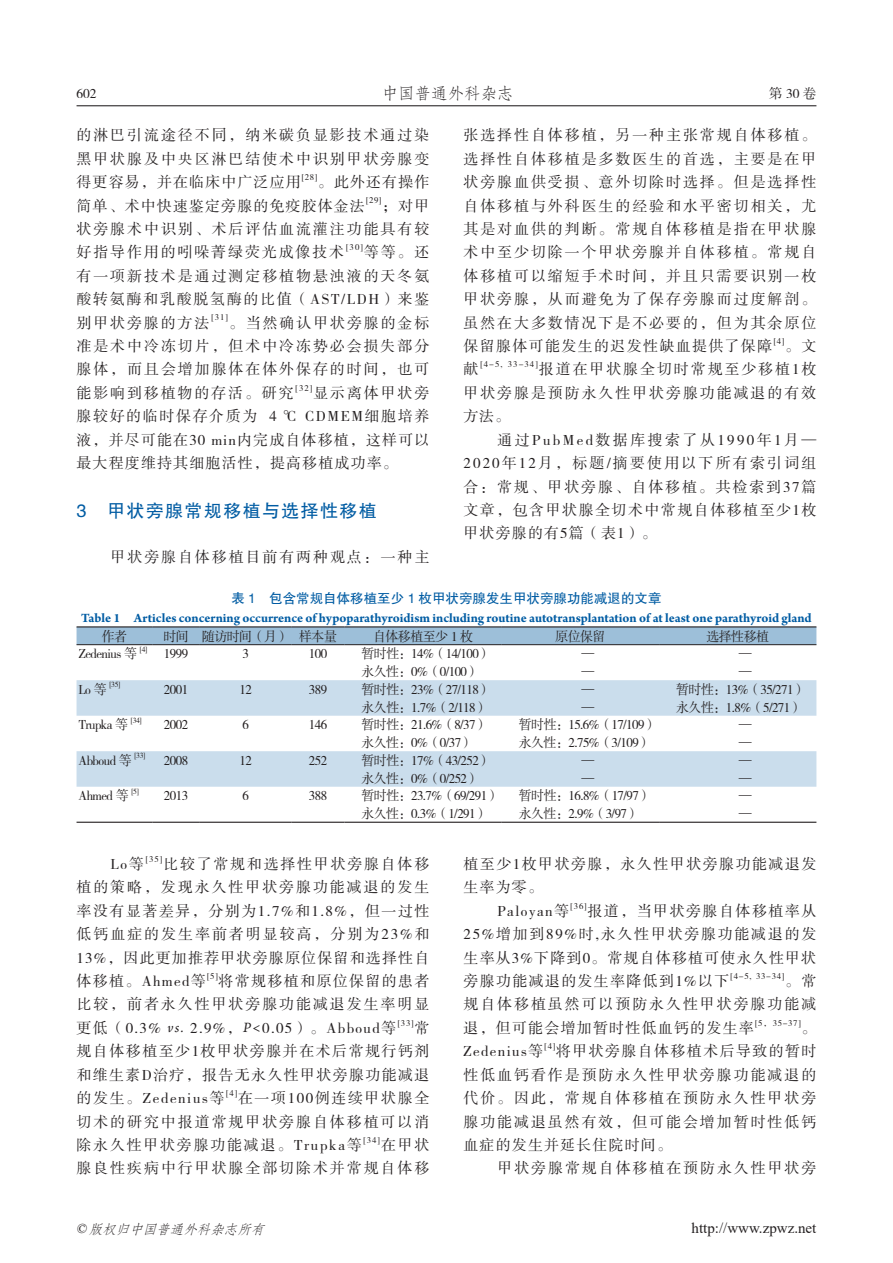
<style>
.page{position:relative;width:893px;height:1263px;background:#fff}
.page>*{position:absolute;margin:0;border:0;box-sizing:border-box;transform-origin:0 0}
.t1{font:18px "FZHTK GBK1 0";letter-spacing:.075em;color:#015ca3}
.t2{font:16.5px "FZFSK GBK1 0";color:#231f20}
.t3{font:15px/23.4px "FZSSK GBK1 0";letter-spacing:.12em;color:#231f20;text-align:justify}
.t4{font:15px/23.4px "FZSSK GBK1 0";letter-spacing:.07em;color:#231f20}
.t5{font:15px "FZSSK GBK1 0";letter-spacing:.095em;color:#231f20}
.t6{font:15px "Times New Roman";color:#231f20}
.t7{font:15px "FZSSK GBK1 0";letter-spacing:.09em;color:#231f20}
.t8{font:15px "FZSSK GBK1 0";letter-spacing:.1em;color:#231f20}
.t9{font:13.5px "FZSSK GBK1 0";letter-spacing:-.04em;color:#231f20;scale:.96 1}
.t10{font:700 13.5px "Arno Pro";letter-spacing:-.005em;color:#015ca3}
.t11{font:13.5px "FZHTK GBK1 0";color:#015ca3}
.t12{font:italic 13.5px "FZFSK GBK1 0";color:#231f20}
.t13{font:13.5px "FZSSK GBK1 0";letter-spacing:-.04em;color:#231f20}
.t14{font:8.7px "FZSSK GBK1 0";letter-spacing:.1em;color:#231f20}
.t15{font:7.8px "FZSSK GBK1 0";color:#231f20;scale:.96 1}
.s1{font-family:"Arno Pro";font-style:italic}
.s2{font-family:"Times New Roman"}
</style>
<div class="page">
<hr style="left:77px;top:105px;width:739px;height:1px;background:#231f20">
<div style="left:77px;top:627px;width:739px;height:17px;background:#9dbfd9"></div>
<svg style="left:77px;top:680px;width:739px;height:107px;fill:#caddec"></svg>
<hr style="left:77px;top:626px;width:75px;height:1px;background:#231f20">
<hr style="left:152px;top:626px;width:48px;height:1px;background:#231f20">
<hr style="left:200px;top:626px;width:92px;height:1px;background:#231f20">
<hr style="left:292px;top:626px;width:52px;height:1px;background:#231f20">
<hr style="left:344px;top:626px;width:158px;height:1px;background:#231f20">
<hr style="left:502px;top:626px;width:157px;height:1px;background:#231f20">
<hr style="left:659px;top:626px;width:157px;height:1px;background:#231f20">
<hr style="left:77px;top:822px;width:75px;height:1px;background:#231f20">
<hr style="left:152px;top:822px;width:48px;height:1px;background:#231f20">
<hr style="left:200px;top:822px;width:92px;height:1px;background:#231f20">
<hr style="left:292px;top:822px;width:52px;height:1px;background:#231f20">
<hr style="left:344px;top:822px;width:158px;height:1px;background:#231f20">
<hr style="left:502px;top:822px;width:157px;height:1px;background:#231f20">
<hr style="left:659px;top:822px;width:157px;height:1px;background:#231f20">
<hr style="left:77px;top:644px;width:75px;height:1px;background:#231f20">
<hr style="left:152px;top:644px;width:48px;height:1px;background:#231f20">
<hr style="left:200px;top:644px;width:92px;height:1px;background:#231f20">
<hr style="left:292px;top:644px;width:52px;height:1px;background:#231f20">
<hr style="left:344px;top:644px;width:158px;height:1px;background:#231f20">
<hr style="left:502px;top:644px;width:157px;height:1px;background:#231f20">
<hr style="left:659px;top:644px;width:157px;height:1px;background:#231f20">
<p class="t13" style="left:77px;top:87px;width:22px">602</p>
<p class="t2" style="left:382px;top:85px;width:133px">中国普通外科杂志</p>
<p class="t13" style="left:769px;top:87px;width:49px">第30卷</p>
<p class="t3" style="left:77px;top:124px;width:354px">的淋巴引流途径不同，纳米碳负显影技术通过染黑甲状腺及中央区淋巴结使术中识别甲状旁腺变得更容易，并在临床中广泛应用</p>
<p class="t14" style="left:302px;top:172px;width:17px">[28]</p>
<p class="t4" style="left:77px;top:171px;width:354px;text-indent:241px">。此外还有操作简单、术中快速鉴定旁腺的免疫胶体金法</p>
<p class="t14" style="left:366px;top:196px;width:17px">[29]</p>
<p class="t3" style="left:77px;top:195px;width:354px;text-indent:305px">；对甲状旁腺术中识别、术后评估血流灌注功能具有较好指导作用的吲哚菁绿荧光成像技术</p>
<p class="t14" style="left:346px;top:243px;width:18px">[30]</p>
<p class="t3" style="left:77px;top:241px;width:354px;text-indent:287px">等等。还有一项新技术是通过测定移植物悬浊液的天冬氨酸转氨酶和乳酸脱氢酶的比值（AST/LDH）来鉴别甲状旁腺的方法</p>
<p class="t14" style="left:211px;top:313px;width:18px">[31]</p>
<p class="t3" style="left:77px;top:312px;width:354px;text-indent:153px">。当然确认甲状旁腺的金标准是术中冷冻切片，但术中冷冻势必会损失部分腺体，而且会增加腺体在体外保存的时间，也可能影响到移植物的存活。研究</p>
<p class="t14" style="left:296px;top:383px;width:18px">[32]</p>
<p class="t3" style="left:77px;top:382px;width:354px;text-indent:237px">显示离体甲状旁腺较好的临时保存介质为 ４℃ CDMEM细胞培养液，并尽可能在30 min内完成自体移植，这样可以最大程度维持其细胞活性，提高移植成功率。</p>
<p class="t1" style="left:77px;top:501px;width:302px">3　甲状旁腺常规移植与选择性移植</p>
<p class="t3" style="left:111px;top:546px;width:320px">甲状旁腺自体移植目前有两种观点：一种主</p>
<p class="t3" style="left:463px;top:124px;width:354px">张选择性自体移植，另一种主张常规自体移植。选择性自体移植是多数医生的首选，主要是在甲状旁腺血供受损、意外切除时选择。但是选择性自体移植与外科医生的经验和水平密切相关，尤其是对血供的判断。常规自体移植是指在甲状腺术中至少切除一个甲状旁腺并自体移植。常规自体移植可以缩短手术时间，并且只需要识别一枚甲状旁腺，从而避免为了保存旁腺而过度解剖。虽然在大多数情况下是不必要的，但为其余原位保留腺体可能发生的迟发性缺血提供了保障</p>
<p class="t14" style="left:774px;top:336px;width:12px">[4]</p>
<p class="t3" style="left:785px;top:335px;width:33px">。文</p>
<p class="t3" style="left:463px;top:358px;width:16px">献</p>
<p class="t14" style="left:480px;top:360px;width:59px">[4-5, 33-34]</p>
<p class="t3" style="left:463px;top:358px;width:354px;text-indent:75px">报道在甲状腺全切时常规至少移植1枚甲状旁腺是预防永久性甲状旁腺功能减退的有效方法。</p>
<p class="t3" style="left:463px;top:429px;width:354px;text-indent:34px">通过PubMed数据库搜索了从1990年1月— 2020年12月，标题/摘要使用以下所有索引词组合：常规、甲状旁腺、自体移植。共检索到37篇文章，包含甲状腺全切术中常规自体移植至少1枚甲状旁腺的有5篇（表1）。</p>
<p class="t11" style="left:231px;top:591px;width:432px">表 1　包含常规自体移植至少 1 枚甲状旁腺发生甲状旁腺功能减退的文章</p>
<p class="t10" style="left:81px;top:610px;width:732px">Table 1 Articles concerning occurrence of hypoparathyroidism including routine autotransplantation of at least one parathyroid gland</p>
<p class="t9" style="left:102px;top:629px;width:28px">作者</p>
<p class="t9" style="left:163px;top:629px;width:182px">时间 随访时间（月） 样本量</p>
<p class="t9" style="left:373px;top:629px;width:106px">自体移植至少 1 枚</p>
<p class="t9" style="left:555px;top:629px;width:54px">原位保留</p>
<p class="t9" style="left:706px;top:629px;width:67px">选择性移植</p>
<p class="t9" style="left:79px;top:647px;width:62px">Zedenius 等</p>
<p class="t15" style="left:140px;top:645px;width:9px">[4]</p>
<p class="t9" style="left:164px;top:647px;width:27px">1999</p>
<p class="t9" style="left:243px;top:647px;width:8px">3</p>
<p class="t9" style="left:309px;top:647px;width:21px">100</p>
<p class="t9" style="left:361px;top:647px;width:137px">暂时性：14%（14/100）</p>
<p class="t9" style="left:581px;top:647px;width:15px">—</p>
<p class="t9" style="left:739px;top:647px;width:15px">—</p>
<p class="t9" style="left:361px;top:664px;width:124px">永久性：0%（0/100）</p>
<p class="t9" style="left:581px;top:664px;width:15px">—</p>
<p class="t9" style="left:739px;top:664px;width:15px">—</p>
<p class="t9" style="left:79px;top:682px;width:31px">Lo 等</p>
<p class="t15" style="left:109px;top:681px;width:13px">[35]</p>
<p class="t9" style="left:164px;top:682px;width:27px">2001</p>
<p class="t9" style="left:240px;top:682px;width:14px">12</p>
<p class="t9" style="left:309px;top:682px;width:21px">389</p>
<p class="t9" style="left:361px;top:682px;width:137px">暂时性：23%（27/118）</p>
<p class="t9" style="left:581px;top:682px;width:15px">—</p>
<p class="t9" style="left:676px;top:682px;width:137px">暂时性：13%（35/271）</p>
<p class="t9" style="left:361px;top:700px;width:133px">永久性：1.7%（2/118）</p>
<p class="t9" style="left:581px;top:700px;width:15px">—</p>
<p class="t9" style="left:676px;top:700px;width:133px">永久性：1.8%（5/271）</p>
<p class="t9" style="left:79px;top:718px;width:53px">Trupka 等</p>
<p class="t15" style="left:131px;top:716px;width:13px">[34]</p>
<p class="t9" style="left:164px;top:718px;width:27px">2002</p>
<p class="t9" style="left:243px;top:718px;width:8px">6</p>
<p class="t9" style="left:309px;top:718px;width:21px">146</p>
<p class="t9" style="left:361px;top:718px;width:133px">暂时性：21.6%（8/37）</p>
<p class="t9" style="left:519px;top:718px;width:145px">暂时性：15.6%（17/109）</p>
<p class="t9" style="left:739px;top:718px;width:15px">—</p>
<p class="t9" style="left:361px;top:735px;width:118px">永久性：0%（0/37）</p>
<p class="t9" style="left:519px;top:735px;width:140px">永久性：2.75%（3/109）</p>
<p class="t9" style="left:739px;top:735px;width:15px">—</p>
<p class="t9" style="left:79px;top:753px;width:57px">Abboud 等</p>
<p class="t15" style="left:135px;top:752px;width:13px">[33]</p>
<p class="t9" style="left:164px;top:753px;width:27px">2008</p>
<p class="t9" style="left:240px;top:753px;width:14px">12</p>
<p class="t9" style="left:309px;top:753px;width:21px">252</p>
<p class="t9" style="left:361px;top:753px;width:137px">暂时性：17%（43/252）</p>
<p class="t9" style="left:581px;top:753px;width:15px">—</p>
<p class="t9" style="left:739px;top:753px;width:15px">—</p>
<p class="t9" style="left:361px;top:771px;width:124px">永久性：0%（0/252）</p>
<p class="t9" style="left:581px;top:771px;width:15px">—</p>
<p class="t9" style="left:739px;top:771px;width:15px">—</p>
<p class="t9" style="left:79px;top:789px;width:54px">Ahmed 等</p>
<p class="t15" style="left:131px;top:787px;width:9px">[5]</p>
<p class="t9" style="left:164px;top:789px;width:27px">2013</p>
<p class="t9" style="left:243px;top:789px;width:8px">6</p>
<p class="t9" style="left:309px;top:789px;width:21px">388</p>
<p class="t9" style="left:361px;top:789px;width:145px">暂时性：23.7%（69/291）</p>
<p class="t9" style="left:519px;top:789px;width:140px">暂时性：16.8%（17/97）</p>
<p class="t9" style="left:739px;top:789px;width:15px">—</p>
<p class="t9" style="left:361px;top:806px;width:133px">永久性：0.3%（1/291）</p>
<p class="t9" style="left:519px;top:806px;width:127px">永久性：2.9%（3/97）</p>
<p class="t9" style="left:739px;top:806px;width:15px">—</p>
<p class="t3" style="left:111px;top:853px;width:35px">Lo等</p>
<p class="t14" style="left:146px;top:854px;width:18px">[35]</p>
<p class="t3" style="left:77px;top:853px;width:354px;text-indent:87px">比较了常规和选择性甲状旁腺自体移植的策略，发现永久性甲状旁腺功能减退的发生率没有显著差异，分别为1.7%和1.8%，但一过性低钙血症的发生率前者明显较高，分别为23%和13%，因此更加推荐甲状旁腺原位保留和选择性自体移植。Ahmed等</p>
<p class="t14" style="left:207px;top:971px;width:12px">[5]</p>
<p class="t3" style="left:77px;top:970px;width:354px;text-indent:142px">将常规移植和原位保留的患者比较，前者永久性甲状旁腺功能减退发生率明显更低（0.3% <span class="s1">vs.</span> 2.9%，<span class="s1">P&lt;</span>0.05）。Abboud等</p>
<p class="t14" style="left:398px;top:1018px;width:17px">[33]</p>
<p class="t3" style="left:77px;top:1017px;width:354px;text-indent:338px">常规自体移植至少1枚甲状旁腺并在术后常规行钙剂和维生素D治疗，报告无永久性甲状旁腺功能减退的发生。Zedenius等</p>
<p class="t14" style="left:226px;top:1088px;width:12px">[4]</p>
<p class="t3" style="left:77px;top:1087px;width:354px;text-indent:161px">在一项100例连续甲状腺全切术的研究中报道常规甲状旁腺自体移植可以消除永久性甲状旁腺功能减退。Trupka等</p>
<p class="t14" style="left:363px;top:1135px;width:18px">[34]</p>
<p class="t3" style="left:77px;top:1134px;width:354px;text-align:right">在甲状<br>腺良性疾病中行甲状腺全部切除术并常规自体移</p>
<p class="t5" style="left:463px;top:856px;width:354px">植至少1枚甲状旁腺，永久性甲状旁腺功能减退发</p>
<p class="t3" style="left:463px;top:876px;width:81px">生率为零。</p>
<p class="t8" style="left:497px;top:903px;width:73px">Paloyan等</p>
<p class="t14" style="left:571px;top:901px;width:18px">[36]</p>
<p class="t3" style="left:463px;top:900px;width:354px;text-indent:124px">报道，当甲状旁腺自体移植率从25%增加到89%时,永久性甲状旁腺功能减退的发生率从3%下降到0。常规自体移植可使永久性甲状旁腺功能减退的发生率降低到1%以下</p>
<p class="t14" style="left:731px;top:971px;width:55px">[4-5, 33-34]</p>
<p class="t3" style="left:463px;top:970px;width:354px;text-indent:322px">。常规自体移植虽然可以预防永久性甲状旁腺功能减退，但可能会增加暂时性低血钙的发生率</p>
<p class="t14" style="left:755px;top:1018px;width:47px">[5，35-37]</p>
<p class="t3" style="left:801px;top:1017px;width:16px">。</p>
<p class="t7" style="left:463px;top:1043px;width:81px">Zedenius等</p>
<p class="t14" style="left:544px;top:1041px;width:12px">[4]</p>
<p class="t3" style="left:463px;top:1040px;width:354px;text-indent:93px">将甲状旁腺自体移植术后导致的暂时性低血钙看作是预防永久性甲状旁腺功能减退的代价。因此，常规自体移植在预防永久性甲状旁腺功能减退虽然有效，但可能会增加暂时性低钙血症的发生并延长住院时间。</p>
<p class="t3" style="left:497px;top:1157px;width:320px">甲状旁腺常规自体移植在预防永久性甲状旁</p>
<p class="t12" style="left:76px;top:1221px;width:194px"><span class="s2">©</span> 版权归中国普通外科杂志所有</p>
<p class="t6" style="left:692px;top:1217px;width:126px">http://www.zpwz.net</p>
</div>
